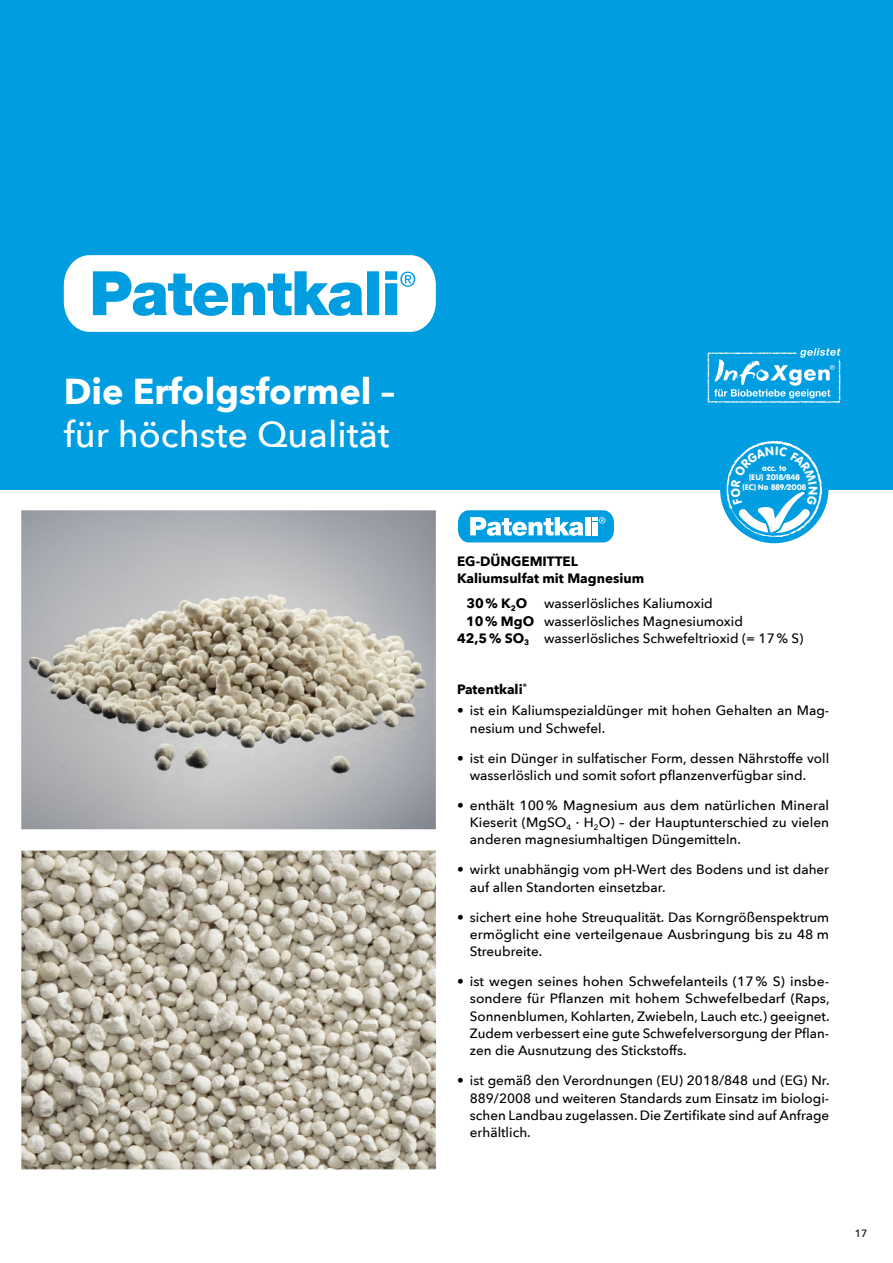
<style>
.page{position:relative;width:893px;height:1263px;background:#fff}
.page>*{position:absolute;margin:0;border:0;box-sizing:border-box;transform-origin:0 0}
.t1{font:500 36px "Avenir Next";color:#fff}
.t2{font:700 36px "Avenir Next";color:#fff}
.t3{font:500 13.5px/17.2px "Avenir Next";color:#000;text-align:justify}
.t4{font:700 13.5px/16.2px "Avenir Next";color:#000}
.t5{font:500 10.5px "Avenir Next";color:#000}
.t6{font:7.95px/9.6px "VAG Rounded BT";color:#fff;text-align:center}
.s1{font-weight:700}
</style>
<div class="page">
<div style="left:0;top:0;width:893px;height:489px;background:#009ee0"></div>
<img style="left:21px;top:850px;width:415px;height:319px">
<img style="left:21px;top:510px;width:415px;height:319px">
<svg style="left:708px;top:348px;width:133px;height:55px"></svg>
<svg style="left:64px;top:255px;width:372px;height:77px"></svg>
<svg style="left:458px;top:510px;width:156px;height:32px"></svg>
<div style="left:720px;top:435px;width:108px;height:108px;background:#009ee0;border-radius:50%"></div>
<svg style="left:726px;top:441px;width:96px;height:97px"></svg>
<h1 class="t2" style="left:64px;top:360px;width:333px">Die Erfolgsformel –</h1>
<h1 class="t1" style="left:64px;top:404px;width:327px">für höchste Qualität</h1>
<p class="t6" style="left:742px;top:463px;width:65px">acc. to<br>(EU) 2018/848 (EC) No 889/2008</p>
<p class="t4" style="left:457px;top:553px;width:189px">EG-DÜNGEMITTEL<br>Kaliumsulfat mit Magnesium</p>
<p class="t3" style="left:466px;top:594px;width:248px"><span class="s1">30% K</span><sub>2</sub><span class="s1">O</span> wasserlösliches Kaliumoxid</p>
<p class="t3" style="left:466px;top:612px;width:278px"><span class="s1">10% MgO</span> wasserlösliches Magnesiumoxid</p>
<p class="t3" style="left:457px;top:629px;width:348px"><span class="s1">42,5% SO</span><sub>3</sub> wasserlösliches Schwefeltrioxid (= 17% S)</p>
<p class="t4" style="left:457px;top:681px;width:72px">Patentkali<sup>®</sup></p>
<p class="t3" style="left:470px;top:702px;width:361px;text-indent:-13px">• ist ein Kaliumspezialdünger mit hohen Gehalten an Mag&shy;nesium und Schwefel.</p>
<p class="t3" style="left:470px;top:749px;width:361px;text-indent:-13px">• ist ein Dünger in sulfatischer Form, dessen Nährstoffe voll wasserlöslich und somit sofort pflanzenverfügbar sind.</p>
<p class="t3" style="left:470px;top:796px;width:361px;text-indent:-13px">• enthält 100% Magnesium aus dem natürlichen Mineral Kieserit (MgSO<sub>4</sub> · H<sub>2</sub>O) – der Hauptunterschied zu vielen anderen magnesiumhaltigen Düngemitteln.</p>
<p class="t3" style="left:470px;top:861px;width:361px;text-indent:-13px">• wirkt unabhängig vom pH-Wert des Bodens und ist daher auf allen Standorten einsetzbar.</p>
<p class="t3" style="left:470px;top:908px;width:361px;text-indent:-13px">• sichert eine hohe Streuqualität. Das Korngrößenspektrum ermöglicht eine verteilgenaue Ausbringung bis zu 48 m Streubreite.</p>
<p class="t3" style="left:470px;top:972px;width:361px;text-indent:-13px">• ist wegen seines hohen Schwefelanteils (17% S) insbe&shy;sondere für Pflanzen mit hohem Schwefelbedarf (Raps, Sonnenblumen, Kohlarten, Zwiebeln, Lauch etc.) geeignet.<br>Zudem verbessert eine gute Schwefelversorgung der Pflan&shy;zen die Ausnutzung des Stickstoffs.</p>
<p class="t3" style="left:470px;top:1071px;width:361px;text-indent:-13px">• ist gemäß den Verordnungen (EU) 2018/848 und (EG) Nr.<br>889/2008 und weiteren Standards zum Einsatz im biologi&shy;schen Landbau zugelassen. Die Zertifikate sind auf Anfrage erhältlich.</p>
<p class="t5" style="left:855px;top:1225px;width:14px">17</p>
</div>
